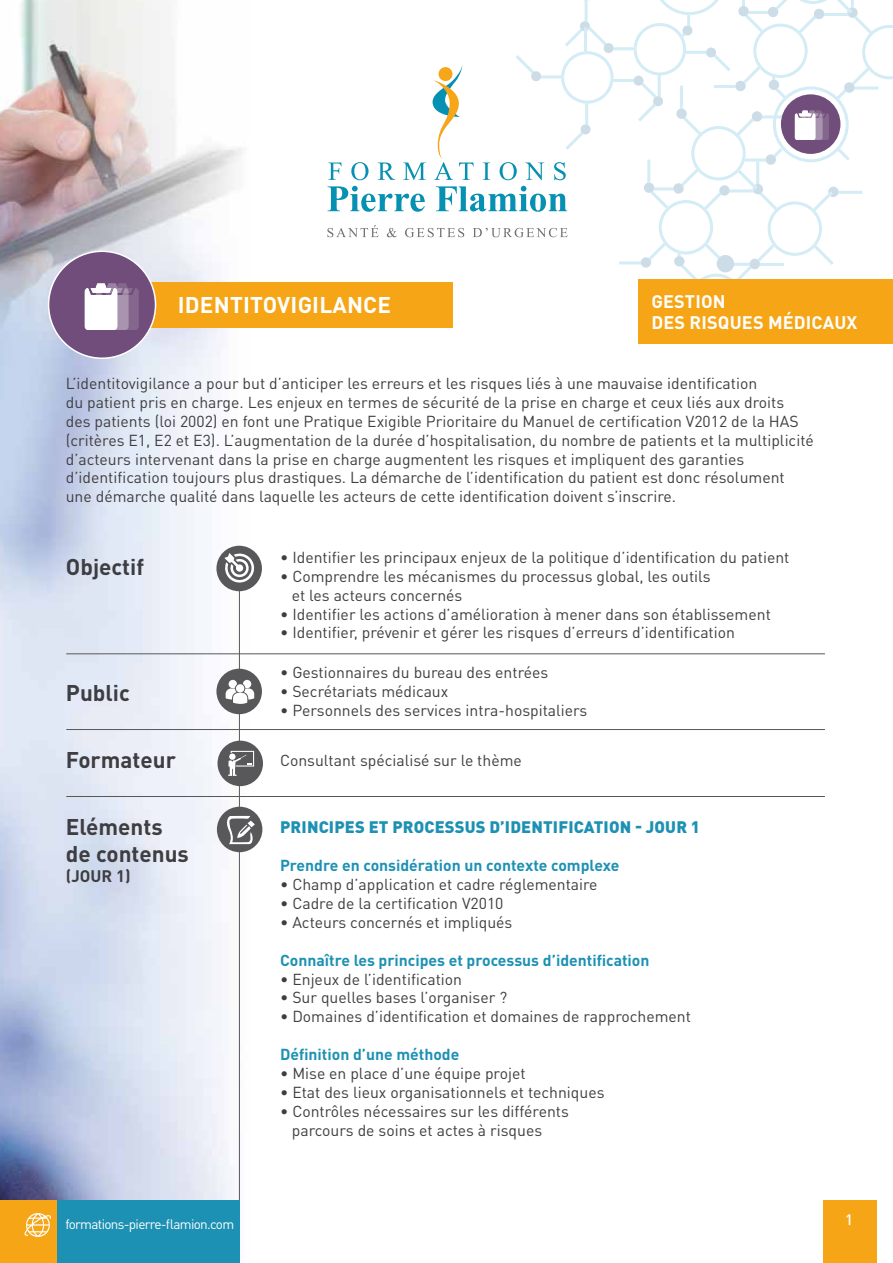
<style>
.page{position:relative;width:893px;height:1263px;background:#fff}
.page>*{position:absolute;margin:0;border:0;box-sizing:border-box;transform-origin:0 0}
.t1{font:700 22.5px/27px "DIN Pro";color:#3e3d40}
.t2{font:700 22.5px "DIN Pro";letter-spacing:.01em;color:#fff}
.t3{font:700 18px/21.6px "DIN Pro";letter-spacing:.01em;color:#fff}
.t4{font:900 16.5px "DIN Pro";letter-spacing:.01em;color:#1d91b3}
.t5{font:700 16.5px "DIN Pro";color:#3e3d40}
.t6{font:15.75px/18.9px "DIN Pro";color:#3e3d40}
.t7{font:700 15.75px "DIN Pro";color:#1d91b3}
.t8{font:500 15px "DIN Pro";color:#fff}
.t9{font:13.5px "DIN Pro";letter-spacing:-.05em;color:#fff}
</style>
<div class="page">
<img style="left:0;top:0;width:292px;height:1200px">
<hr style="left:239px;top:568px;width:1px;height:645px;background:#58585a">
<hr style="left:66px;top:653px;width:759px;height:1px;background:#58585a">
<div style="left:216px;top:546px;width:46px;height:45px;background:#58585a;border-radius:50%"></div>
<svg style="left:224px;top:553px;width:31px;height:30px"></svg>
<hr style="left:66px;top:729px;width:759px;height:1px;background:#58585a">
<hr style="left:66px;top:796px;width:759px;height:1px;background:#58585a">
<div style="left:216px;top:669px;width:46px;height:45px;background:#58585a;border-radius:50%"></div>
<svg style="left:226px;top:680px;width:28px;height:24px"></svg>
<div style="left:639px;top:279px;width:254px;height:65px;background:#f6a517"></div>
<div style="left:122px;top:282px;width:331px;height:45px;background:#f6a517"></div>
<div style="left:49px;top:251px;width:107px;height:107px;background:#704d7b;border-radius:50%"></div>
<div style="left:48px;top:251px;width:108px;height:108px;border:2px solid #fff;border-radius:50%"></div>
<div style="left:217px;top:807px;width:45px;height:45px;background:#58585a;border-radius:50%"></div>
<svg style="left:227px;top:816px;width:28px;height:28px"></svg>
<div style="left:217px;top:741px;width:46px;height:45px;background:#58585a;border-radius:50%"></div>
<svg style="left:228px;top:751px;width:26px;height:25px"></svg>
<svg style="left:85px;top:283px;width:54px;height:47px;background:#c9bdcd"></svg>
<svg style="left:327px;top:0;width:566px;height:341px"></svg>
<div style="left:0;top:1200px;width:240px;height:63px;background:#f6a517"></div>
<div style="left:57px;top:1200px;width:183px;height:63px;background:#1d91b3"></div>
<div style="left:824px;top:1200px;width:53px;height:63px;background:#f6a517"></div>
<svg style="left:24px;top:1213px;width:27px;height:24px"></svg>
<h1 class="t2" style="left:178px;top:290px;width:215px">IDENTITOVIGILANCE</h1>
<p class="t3" style="left:651px;top:290px;width:207px">GESTION<br>DES RISQUES MÉDICAUX</p>
<p class="t6" style="left:66px;top:373px;width:749px">L’identitovigilance a pour but d’anticiper les erreurs et les risques liés à une mauvaise identification<br>du patient pris en charge. Les enjeux en termes de sécurité de la prise en charge et ceux liés aux droits<br>des patients (loi 2002) en font une Pratique Exigible Prioritaire du Manuel de certification V2012 de la HAS (critères E1, E2 et E3). L’augmentation de la durée d’hospitalisation, du nombre de patients et la multiplicité d’acteurs intervenant dans la prise en charge augmentent les risques et impliquent des garanties d’identification toujours plus drastiques. La démarche de l’identification du patient est donc résolument une démarche qualité dans laquelle les acteurs de cette identification doivent s’inscrire.</p>
<h1 class="t1" style="left:66px;top:553px;width:80px">Objectif</h1>
<h1 class="t1" style="left:66px;top:678px;width:65px">Public</h1>
<h1 class="t1" style="left:66px;top:746px;width:112px">Formateur</h1>
<h1 class="t1" style="left:66px;top:812px;width:124px">Eléments de contenus</h1>
<p class="t5" style="left:66px;top:864px;width:66px">(JOUR 1)</p>
<p class="t6" style="left:280px;top:547px;width:511px">• Identifier les principaux enjeux de la politique d’identification du patient</p>
<p class="t6" style="left:292px;top:566px;width:420px;text-indent:-12px">• Comprendre les mécanismes du processus global, les outils et les acteurs concernés</p>
<p class="t6" style="left:280px;top:604px;width:492px">• Identifier les actions d’amélioration à mener dans son établissement</p>
<p class="t6" style="left:280px;top:623px;width:456px">• Identifier, prévenir et gérer les risques d’erreurs d’identification</p>
<p class="t6" style="left:280px;top:662px;width:270px">• Gestionnaires du bureau des entrées</p>
<p class="t6" style="left:280px;top:681px;width:170px">• Secrétariats médicaux</p>
<p class="t6" style="left:280px;top:700px;width:309px">• Personnels des services intra-hospitaliers</p>
<p class="t6" style="left:280px;top:750px;width:243px">Consultant spécialisé sur le thème</p>
<p class="t4" style="left:280px;top:816px;width:421px">PRINCIPES ET PROCESSUS D’IDENTIFICATION - JOUR 1</p>
<p class="t7" style="left:280px;top:855px;width:341px">Prendre en considération un contexte complexe</p>
<p class="t6" style="left:280px;top:874px;width:319px">• Champ d’application et cadre réglementaire</p>
<p class="t6" style="left:280px;top:893px;width:225px">• Cadre de la certification V2010</p>
<p class="t6" style="left:280px;top:912px;width:234px">• Acteurs concernés et impliqués</p>
<p class="t7" style="left:280px;top:949px;width:371px">Connaître les principes et processus d’identification</p>
<p class="t6" style="left:280px;top:969px;width:184px">• Enjeux de l’identification</p>
<p class="t6" style="left:280px;top:988px;width:229px">• Sur quelles bases l’organiser ?</p>
<p class="t6" style="left:280px;top:1006px;width:412px">• Domaines d’identification et domaines de rapprochement</p>
<p class="t7" style="left:280px;top:1044px;width:181px">Définition d’une méthode</p>
<p class="t6" style="left:280px;top:1063px;width:247px">• Mise en place d’une équipe projet</p>
<p class="t6" style="left:280px;top:1082px;width:326px">• Etat des lieux organisationnels et techniques</p>
<p class="t6" style="left:292px;top:1101px;width:279px;text-indent:-12px">• Contrôles nécessaires sur les différents parcours de soins et actes à risques</p>
<p class="t9" style="left:65px;top:1214px;width:170px">formations-pierre-flamion.com</p>
<p class="t8" style="left:845px;top:1209px;width:9px">1</p>
</div>
